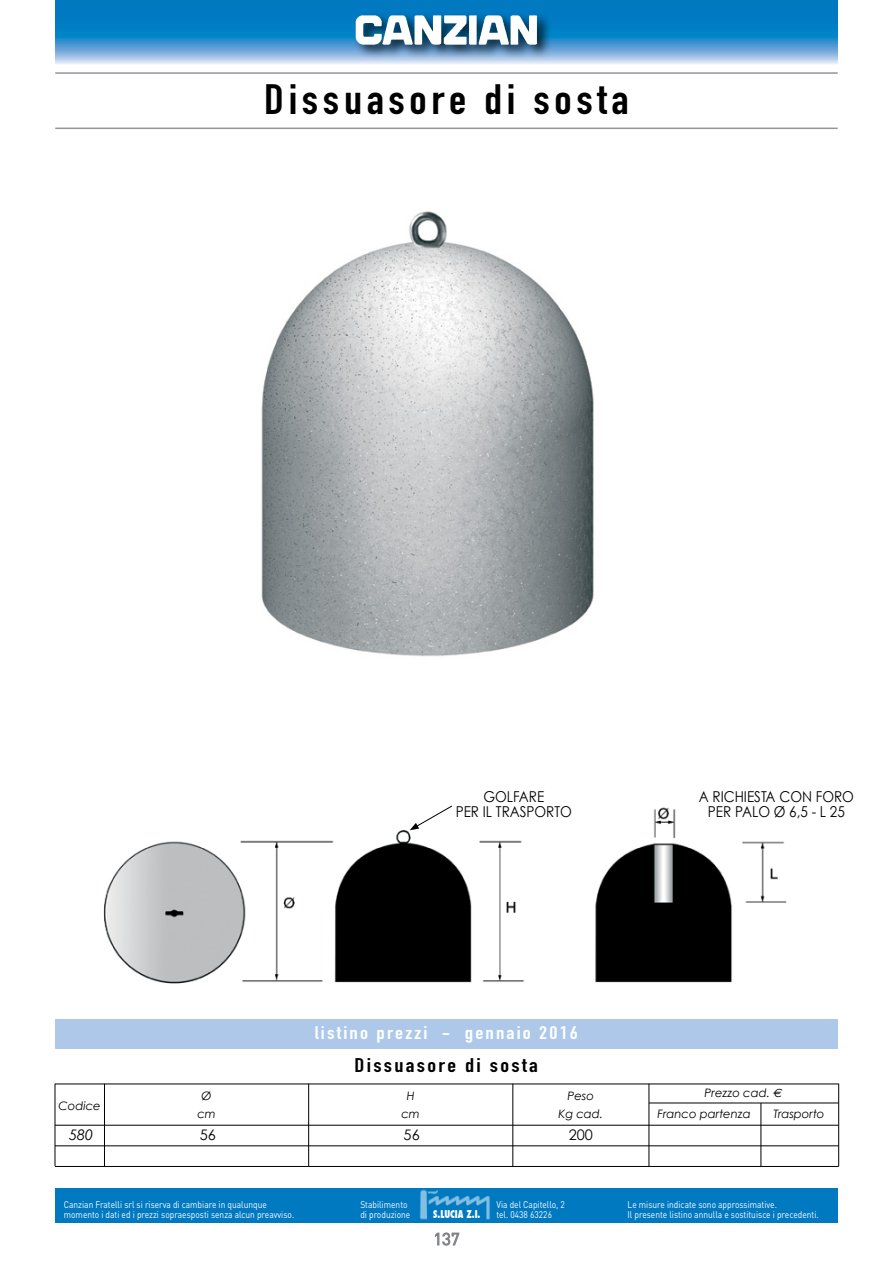
<style>
.page{position:relative;width:893px;height:1263px;background:#fff}
.page>*{position:absolute;margin:0;border:0;box-sizing:border-box;transform-origin:0 0}
.t1{font:41.85px "DIN Engschrift Std";letter-spacing:.1em;color:#000;scale:1.11 1}
.t2{font:19.5px "DIN Engschrift Std";letter-spacing:.1em;color:#000;scale:1.2 1}
.t3{font:18px "DIN Engschrift Std";letter-spacing:.1em;color:#fff;scale:1.2 1}
.t4{font:16.8px "DIN";color:#808285}
.t5{font:15px/15px "Century Gothic";color:#000;text-align:center;scale:.9 1}
.t6{font:14.55px "Century Gothic";color:#000}
.t7{font:italic 14.55px "Century Gothic";color:#000}
.t8{font:italic 11.7px/17.4px "Century Gothic";color:#000;text-align:center}
.t9{font:800 condensed 10.5px "Futura";color:#fff;scale:.9 1}
.t10{font:9.6px/10.5px "DIN";color:#fff;scale:.87 1}
.s1{font-family:"Euro Sans";font-size:12px}
</style>
<div class="page">
<svg style="left:55px;top:0;width:783px;height:64px;background:#3392ce"></svg>
<div style="left:353px;top:12px;width:199px;height:47px;background:#000;opacity:.75"></div>
<img style="left:351px;top:10px;width:191px;height:39px">
<svg style="left:435px;top:1232px;width:25px;height:14px"></svg>
<div style="left:55px;top:1188px;width:783px;height:34px;background:#0079c1"></div>
<img style="left:419px;top:1189px;width:71px;height:31px">
<hr style="left:55px;top:128px;width:783px;height:1px;background:#939598">
<hr style="left:55px;top:72px;width:783px;height:2px;background:#939598">
<hr style="left:55px;top:1084px;width:784px;height:1px;background:#000">
<hr style="left:55px;top:1125px;width:784px;height:1px;background:#000">
<hr style="left:55px;top:1145px;width:784px;height:1px;background:#000">
<hr style="left:55px;top:1166px;width:784px;height:1px;background:#000">
<hr style="left:55px;top:1084px;width:1px;height:82px;background:#000">
<hr style="left:104px;top:1084px;width:1px;height:82px;background:#000">
<hr style="left:649px;top:1084px;width:1px;height:82px;background:#000">
<hr style="left:838px;top:1084px;width:1px;height:82px;background:#000">
<hr style="left:649px;top:1103px;width:190px;height:1px;background:#000">
<hr style="left:513px;top:1084px;width:1px;height:82px;background:#000">
<hr style="left:308px;top:1084px;width:1px;height:82px;background:#000">
<img style="left:261px;top:211px;width:333px;height:446px">
<img style="left:103px;top:807px;width:684px;height:177px">
<hr style="left:761px;top:1103px;width:1px;height:63px;background:#000">
<svg style="left:410px;top:805px;width:42px;height:25px"></svg>
<div style="left:55px;top:1019px;width:783px;height:30px;background:#adc8e9"></div>
<h1 class="t1" style="left:264px;top:75px;width:330px">Dissuasore di sosta</h1>
<h3 class="t5" style="left:456px;top:789px;width:131px">GOLFARE<br>PER IL TRASPORTO</h3>
<h3 class="t5" style="left:699px;top:789px;width:174px">A RICHIESTA CON FORO<br>PER PALO Ø 6,5 - L 25</h3>
<h3 class="t3" style="left:315px;top:1022px;width:221px">listino prezzi - gennaio 2016</h3>
<h2 class="t2" style="left:354px;top:1053px;width:154px">Dissuasore di sosta</h2>
<p class="t8" style="left:58px;top:1097px;width:44px">Codice</p>
<p class="t8" style="left:197px;top:1087px;width:20px">Ø cm</p>
<p class="t8" style="left:401px;top:1087px;width:20px">H cm</p>
<p class="t8" style="left:558px;top:1087px;width:46px">Peso<br>Kg cad.</p>
<p class="t8" style="left:657px;top:1081px;width:126px;line-height:21.9px;text-align:left;text-indent:47px">Prezzo cad. <span class="s1">€<br></span>Franco partenza</p>
<p class="t8" style="left:773px;top:1105px;width:53px">Trasporto</p>
<h3 class="t7" style="left:69px;top:1126px;width:26px">580</h3>
<h3 class="t6" style="left:200px;top:1126px;width:18px">56</h3>
<h3 class="t6" style="left:404px;top:1126px;width:18px">56</h3>
<h3 class="t6" style="left:569px;top:1126px;width:26px">200</h3>
<p class="t10" style="left:64px;top:1199px;width:266px">Canzian Fratelli srl si riserva di cambiare in qualunque momento i dati ed i prezzi sopraesposti senza alcun preavviso.</p>
<p class="t10" style="left:628px;top:1199px;width:221px">Le misure indicate sono approssimative.<br>Il presente listino annulla e sostituisce i precedenti.</p>
<p class="t10" style="left:360px;top:1199px;width:59px">Stabilimento di produzione</p>
<p class="t10" style="left:496px;top:1199px;width:80px">Via del Capitello, 2</p>
<p class="t9" style="left:433px;top:1207px;width:54px">S.LUCIA Z.I.</p>
<p class="t10" style="left:496px;top:1209px;width:65px">tel. 0438 63226</p>
<h3 class="t4" style="left:433px;top:1228px;width:28px">137</h3>
</div>
